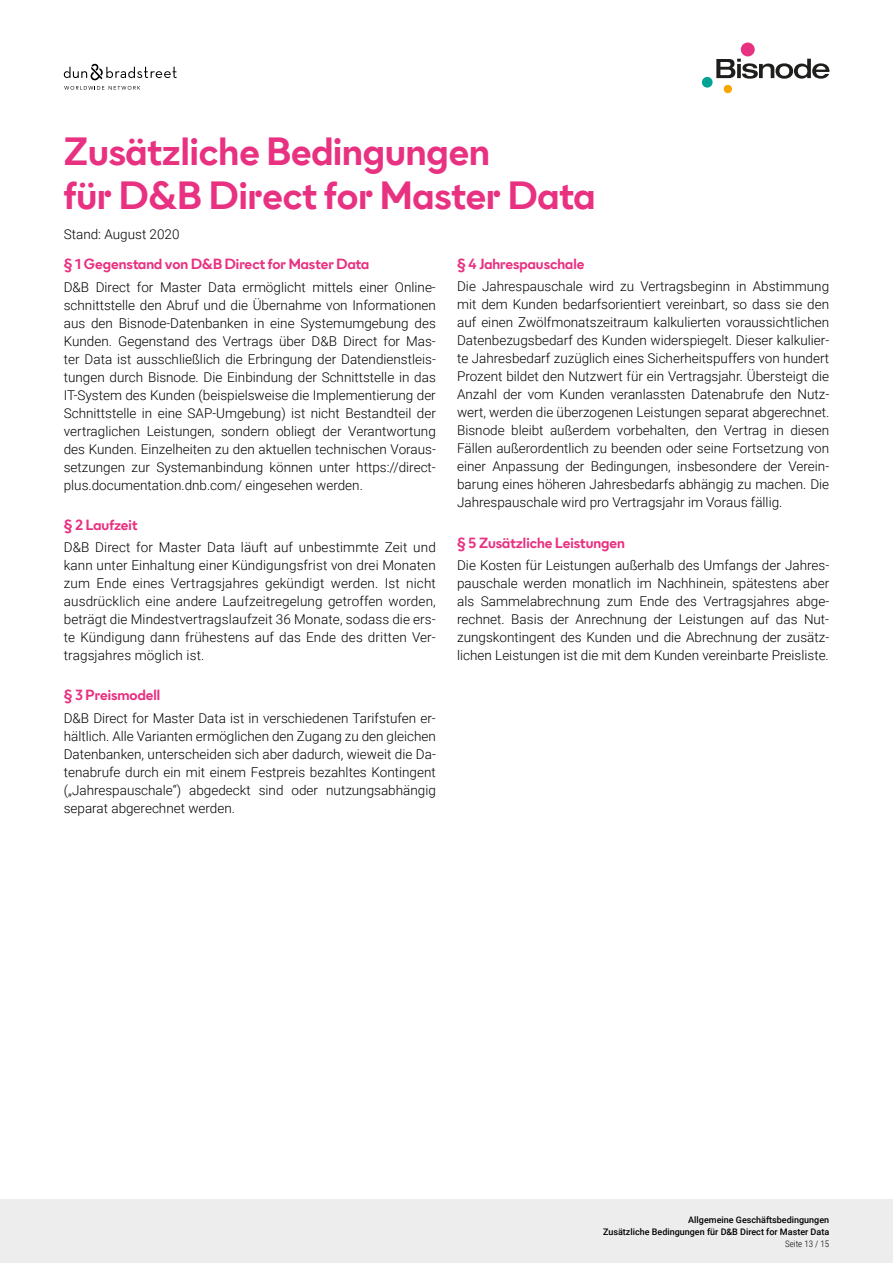
<style>
.page{position:relative;width:893px;height:1263px;background:#fff}
.page>*{position:absolute;margin:0;border:0;box-sizing:border-box;transform-origin:0 0}
.t1{font:700 36px/43.2px "Bisnode Sans";color:#e83181}
.t2{font:300 13.5px/18px "Roboto";color:#000;text-align:justify}
.t3{font:700 13.5px "Bisnode Sans";color:#e83181}
.t4{font:500 9px/12px "Roboto";color:#000;text-align:right}
.t5{font:300 9px "Roboto Condensed";color:#000}
</style>
<div class="page">
<div style="left:0;top:1199px;width:893px;height:64px;background:#ededed"></div>
<svg style="left:716px;top:59px;width:113px;height:20px"></svg>
<div style="left:741px;top:43px;width:14px;height:13px;background:#e83181;border-radius:50%"></div>
<div style="left:702px;top:77px;width:11px;height:11px;background:#00a295;border-radius:50%"></div>
<div style="left:724px;top:85px;width:8px;height:8px;background:#f7a600;border-radius:50%"></div>
<svg style="left:64px;top:63px;width:113px;height:17px"></svg>
<svg style="left:64px;top:86px;width:76px;height:4px"></svg>
<h1 class="t1" style="left:64px;top:130px;width:533px">Zusätzliche Bedingungen<br>für D&amp;B Direct for Master Data</h1>
<p class="t2" style="left:64px;top:225px;width:117px">Stand: August 2020</p>
<p class="t3" style="left:64px;top:255px;width:307px">§ 1 Gegenstand von D&amp;B Direct for Master Data</p>
<p class="t2" style="left:64px;top:277px;width:374px">D&amp;B Direct for Master Data ermöglicht mittels einer Online&shy;schnittstelle den Abruf und die Übernahme von Informationen aus den Bisnode-Datenbanken in eine Systemumgebung des Kunden. Gegenstand des Vertrags über D&amp;B Direct for Mas&shy;ter Data ist ausschließlich die Erbringung der Datendienstleis&shy;tungen durch Bisnode. Die Einbindung der Schnittstelle in das IT-System des Kunden (beispielsweise die Implementierung der Schnittstelle in eine SAP-Umgebung) ist nicht Bestandteil der vertraglichen Leistungen, sondern obliegt der Verantwortung des Kunden. Einzelheiten zu den aktuellen technischen Voraus&shy;setzungen zur Systemanbindung können unter https://direct&shy;plus.documentation.dnb.com/ eingesehen werden.</p>
<p class="t3" style="left:64px;top:516px;width:75px">§ 2 Laufzeit</p>
<p class="t2" style="left:64px;top:538px;width:374px">D&amp;B Direct for Master Data läuft auf unbestimmte Zeit und kann unter Einhaltung einer Kündigungsfrist von drei Monaten zum Ende eines Vertragsjahres gekündigt werden. Ist nicht ausdrücklich eine andere Laufzeitregelung getroffen worden, beträgt die Mindestvertragslaufzeit 36 Monate, sodass die ers&shy;te Kündigung dann frühestens auf das Ende des dritten Ver&shy;tragsjahres möglich ist.</p>
<p class="t3" style="left:64px;top:686px;width:98px">§ 3 Preismodell</p>
<p class="t2" style="left:64px;top:708px;width:374px">D&amp;B Direct for Master Data ist in verschiedenen Tarifstufen er&shy;hältlich. Alle Varianten ermöglichen den Zugang zu den gleichen Datenbanken, unterscheiden sich aber dadurch, wieweit die Da&shy;tenabrufe durch ein mit einem Festpreis bezahltes Kontingent („Jahrespauschale“) abgedeckt sind oder nutzungsabhängig separat abgerechnet werden.</p>
<p class="t3" style="left:457px;top:255px;width:129px">§ 4 Jahrespauschale</p>
<p class="t2" style="left:457px;top:277px;width:374px">Die Jahrespauschale wird zu Vertragsbeginn in Abstimmung mit dem Kunden bedarfsorientiert vereinbart, so dass sie den auf einen Zwölfmonatszeitraum kalkulierten voraussichtlichen Datenbezugsbedarf des Kunden widerspiegelt. Dieser kalkulier&shy;te Jahresbedarf zuzüglich eines Sicherheitspuffers von hundert Prozent bildet den Nutzwert für ein Vertragsjahr. Übersteigt die Anzahl der vom Kunden veranlassten Datenabrufe den Nutz&shy;wert, werden die überzogenen Leistungen separat abgerechnet.<br>Bisnode bleibt außerdem vorbehalten, den Vertrag in diesen Fällen außerordentlich zu beenden oder seine Fortsetzung von einer Anpassung der Bedingungen, insbesondere der Verein&shy;barung eines höheren Jahresbedarfs abhängig zu machen. Die Jahrespauschale wird pro Vertragsjahr im Voraus fällig.</p>
<p class="t3" style="left:457px;top:534px;width:169px">§ 5 Zusätzliche Leistungen</p>
<p class="t2" style="left:457px;top:556px;width:374px">Die Kosten für Leistungen außerhalb des Umfangs der Jahres&shy;pauschale werden monatlich im Nachhinein, spätestens aber als Sammelabrechnung zum Ende des Vertragsjahres abge&shy;rechnet. Basis der Anrechnung der Leistungen auf das Nut&shy;zungskontingent des Kunden und die Abrechnung der zusätz&shy;lichen Leistungen ist die mit dem Kunden vereinbarte Preisliste.</p>
<p class="t4" style="left:603px;top:1213px;width:228px">Allgemeine Geschäftsbedingungen<br>Zusätzliche Bedingungen für D&amp;B Direct for Master Data</p>
<p class="t5" style="left:785px;top:1237px;width:46px">Seite 13 / 15</p>
</div>
